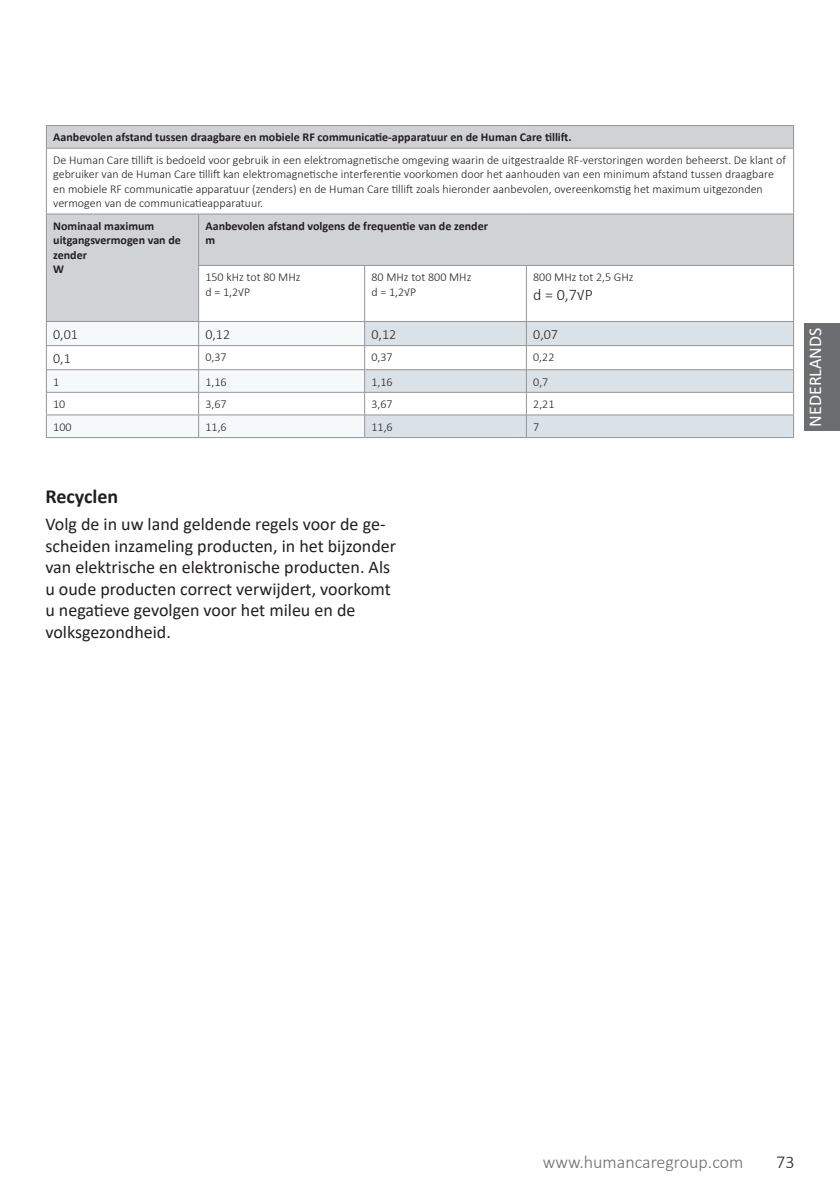
<style>
.page{position:relative;width:840px;height:1191px;background:#fff}
.page>*{position:absolute;margin:0;border:0;box-sizing:border-box;transform-origin:0 0}
.t1{font:700 20px "Calibri";color:#231f20}
.t2{font:18px/21.6px "Calibri";color:#231f20}
.t3{font:300 18px "Calibri";color:#6c6d70}
.t4{font:18px "Calibri";color:#fff}
.t5{font:300 18px "Calibri";color:#231f20}
.t6{font:300 16px "Calibri";color:#231f20}
.t7{font:300 14px "Calibri";color:#231f20}
.t8{font:300 12px/14.4px "Calibri";color:#231f20}
.t9{font:700 12px/14.4px "Calibri";color:#231f20}
</style>
<div class="page">
<hr style="left:0;top:0;width:1px;height:108px;background:#6c6d70">
<div style="left:803px;top:323px;width:36px;height:108px;background:#6c6d70"></div>
<svg style="left:47px;top:126px;width:745px;height:195px"></svg>
<svg style="left:365px;top:322px;width:427px;height:115px;fill:#dae2e7"></svg>
<hr style="left:46px;top:125px;width:152px;height:1px;background:#939598">
<svg style="left:46px;top:126px;width:1px;height:22px"></svg>
<hr style="left:198px;top:125px;width:166px;height:1px;background:#939598">
<hr style="left:364px;top:125px;width:162px;height:1px;background:#939598">
<hr style="left:526px;top:125px;width:267px;height:1px;background:#939598">
<svg style="left:792px;top:126px;width:1px;height:22px"></svg>
<hr style="left:46px;top:148px;width:152px;height:1px;background:#939598">
<hr style="left:46px;top:148px;width:1px;height:66px;background:#939598">
<hr style="left:198px;top:148px;width:166px;height:1px;background:#939598">
<hr style="left:364px;top:148px;width:162px;height:1px;background:#939598">
<hr style="left:526px;top:148px;width:267px;height:1px;background:#939598">
<hr style="left:792px;top:148px;width:1px;height:66px;background:#939598">
<hr style="left:46px;top:214px;width:152px;height:1px;background:#939598">
<hr style="left:46px;top:214px;width:1px;height:51px;background:#939598">
<hr style="left:46px;top:265px;width:1px;height:56px;background:#939598">
<hr style="left:198px;top:214px;width:166px;height:1px;background:#939598">
<hr style="left:198px;top:214px;width:1px;height:51px;background:#939598">
<hr style="left:364px;top:214px;width:162px;height:1px;background:#939598">
<hr style="left:526px;top:214px;width:267px;height:1px;background:#939598">
<hr style="left:792px;top:214px;width:1px;height:51px;background:#939598">
<hr style="left:198px;top:265px;width:166px;height:1px;background:#939598">
<hr style="left:198px;top:266px;width:1px;height:55px;background:#939598">
<hr style="left:364px;top:265px;width:162px;height:1px;background:#939598">
<hr style="left:364px;top:266px;width:1px;height:55px;background:#939598">
<hr style="left:526px;top:265px;width:267px;height:1px;background:#939598">
<hr style="left:525px;top:266px;width:1px;height:55px;background:#939598">
<hr style="left:792px;top:266px;width:1px;height:55px;background:#939598">
<hr style="left:364px;top:321px;width:162px;height:1px;background:#939598">
<hr style="left:526px;top:321px;width:267px;height:1px;background:#939598">
<hr style="left:364px;top:345px;width:162px;height:1px;background:#939598">
<hr style="left:526px;top:345px;width:267px;height:1px;background:#939598">
<hr style="left:364px;top:369px;width:162px;height:1px;background:#939598">
<hr style="left:526px;top:369px;width:267px;height:1px;background:#939598">
<hr style="left:364px;top:392px;width:162px;height:1px;background:#939598">
<hr style="left:526px;top:392px;width:267px;height:1px;background:#939598">
<hr style="left:364px;top:414px;width:162px;height:1px;background:#939598">
<svg style="left:46px;top:321px;width:319px;height:116px"></svg>
<hr style="left:526px;top:414px;width:267px;height:1px;background:#939598">
<svg style="left:525px;top:322px;width:1px;height:115px"></svg>
<svg style="left:792px;top:322px;width:1px;height:115px"></svg>
<hr style="left:46px;top:437px;width:152px;height:1px;background:#939598">
<hr style="left:198px;top:437px;width:166px;height:1px;background:#939598">
<hr style="left:364px;top:437px;width:162px;height:1px;background:#939598">
<hr style="left:526px;top:437px;width:267px;height:1px;background:#939598">
<p class="t9" style="left:53px;top:130px;width:519px">Aanbevolen afstand tussen draagbare en mobiele RF communicatie-apparatuur en de Human Care tillift.</p>
<p class="t8" style="left:53px;top:153px;width:734px">De Human Care tillift is bedoeld voor gebruik in een elektromagnetische omgeving waarin de uitgestraalde RF-verstoringen worden beheerst. De klant of gebruiker van de Human Care tillift kan elektromagnetische interferentie voorkomen door het aanhouden van een minimum afstand tussen draagbare en mobiele RF communicatie apparatuur (zenders) en de Human Care tillift zoals hieronder aanbevolen, overeenkomstig het maximum uitgezonden vermogen van de communicatieapparatuur.</p>
<p class="t9" style="left:53px;top:218px;width:129px">Nominaal maximum uitgangsvermogen van de zender<br>W</p>
<p class="t9" style="left:205px;top:218px;width:284px">Aanbevolen afstand volgens de frequentie van de zender m</p>
<p class="t8" style="left:205px;top:270px;width:97px">150 kHz tot 80 MHz d = 1,2√P</p>
<p class="t8" style="left:371px;top:270px;width:101px">80 MHz tot 800 MHz d = 1,2√P</p>
<p class="t8" style="left:533px;top:270px;width:102px">800 MHz tot 2,5 GHz</p>
<h3 class="t6" style="left:533px;top:285px;width:61px">d = 0,7√P</h3>
<p class="t7" style="left:53px;top:325px;width:26px">0,01</p>
<p class="t7" style="left:205px;top:325px;width:26px">0,12</p>
<p class="t7" style="left:371px;top:325px;width:26px">0,12</p>
<p class="t7" style="left:533px;top:325px;width:26px">0,07</p>
<p class="t7" style="left:53px;top:349px;width:19px">0,1</p>
<p class="t8" style="left:205px;top:350px;width:23px">0,37</p>
<p class="t8" style="left:371px;top:350px;width:23px">0,37</p>
<p class="t8" style="left:533px;top:350px;width:23px">0,22</p>
<p class="t8" style="left:53px;top:374px;width:8px">1</p>
<p class="t8" style="left:205px;top:374px;width:23px">1,16</p>
<p class="t8" style="left:371px;top:374px;width:23px">1,16</p>
<p class="t8" style="left:533px;top:374px;width:17px">0,7</p>
<p class="t8" style="left:53px;top:397px;width:14px">10</p>
<p class="t8" style="left:205px;top:397px;width:23px">3,67</p>
<p class="t8" style="left:371px;top:397px;width:23px">3,67</p>
<p class="t8" style="left:533px;top:397px;width:23px">2,21</p>
<p class="t8" style="left:53px;top:419px;width:20px">100</p>
<p class="t8" style="left:205px;top:419px;width:23px">11,6</p>
<p class="t8" style="left:371px;top:419px;width:23px">11,6</p>
<p class="t8" style="left:533px;top:419px;width:8px">7</p>
<h1 class="t1" style="left:45px;top:482px;width:74px">Recyclen</h1>
<p class="t2" style="left:45px;top:513px;width:352px">Volg de in uw land geldende regels voor de ge&shy;scheiden inzameling producten, in het bijzonder van elektrische en elektronische producten. Als u oude producten correct verwijdert, voorkomt u negatieve gevolgen voor het mileu en de volksgezondheid.</p>
<h2 class="t4" style="left:802px;top:427px;width:100px;rotate:-90deg">NEDERLANDS</h2>
<h2 class="t3" style="left:542px;top:1151px;width:202px">www.humancaregroup.com</h2>
<h2 class="t5" style="left:775px;top:1151px;width:20px">73</h2>
</div>
